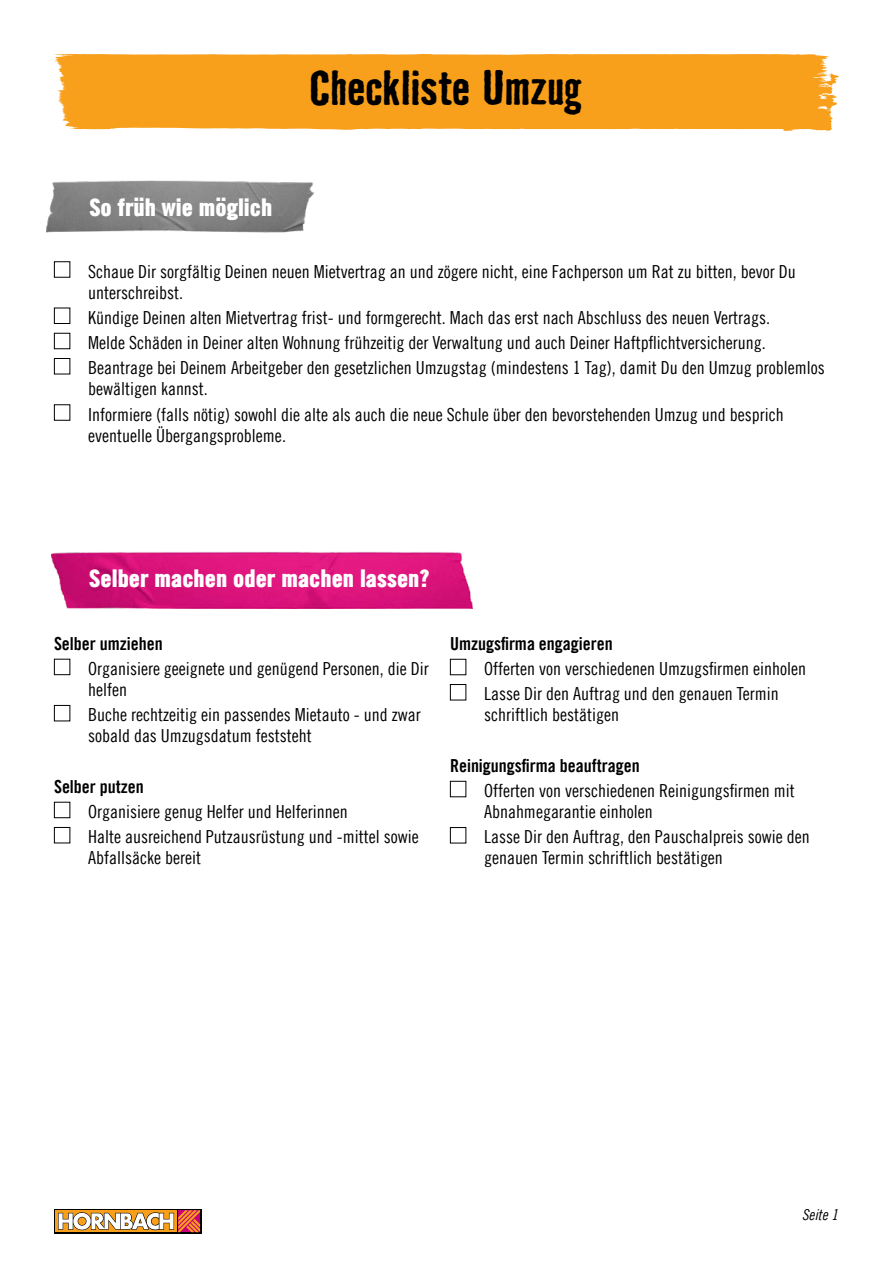
<style>
.page{position:relative;width:893px;height:1263px;background:#fff}
.page>*{position:absolute;margin:0;border:0;box-sizing:border-box;transform-origin:0 0}
.t1{font:700 45px "Bad House Hornbach";letter-spacing:-.015em;color:#000}
.t2{font:24px "Trade Gothic Hornbach Super Bd";color:#fff}
.t3{font:18px/21px "Trade Gothic Hornbach Cn 18";color:#000}
.t4{font:18px "Trade Gothic Hornbach Bd Cn 20";color:#000}
.t5{font:15px "Trade Gothic Hornbach Cn 18 Obl";color:#000}
</style>
<div class="page">
<img style="left:52px;top:551px;width:421px;height:57px">
<svg style="left:54px;top:54px;width:785px;height:77px;background:#f8a427"></svg>
<div style="left:54px;top:659px;width:16px;height:16px;border:1px solid #000"></div>
<div style="left:54px;top:705px;width:16px;height:16px;border:1px solid #000"></div>
<div style="left:54px;top:802px;width:16px;height:16px;border:1px solid #000"></div>
<div style="left:54px;top:827px;width:16px;height:16px;border:1px solid #000"></div>
<div style="left:450px;top:659px;width:16px;height:16px;border:1px solid #000"></div>
<div style="left:450px;top:684px;width:16px;height:16px;border:1px solid #000"></div>
<div style="left:450px;top:781px;width:16px;height:16px;border:1px solid #000"></div>
<div style="left:450px;top:827px;width:16px;height:16px;border:1px solid #000"></div>
<div style="left:54px;top:1209px;width:147px;height:24px;background:#000"></div>
<div style="left:55px;top:1210px;width:122px;height:22px;background:#f89f1b"></div>
<svg style="left:58px;top:1210px;width:142px;height:22px"></svg>
<img style="left:47px;top:180px;width:267px;height:53px">
<div style="left:54px;top:261px;width:16px;height:17px;border:1px solid #000"></div>
<div style="left:54px;top:308px;width:16px;height:16px;border:1px solid #000"></div>
<div style="left:54px;top:333px;width:16px;height:16px;border:1px solid #000"></div>
<div style="left:54px;top:358px;width:16px;height:16px;border:1px solid #000"></div>
<div style="left:54px;top:404px;width:16px;height:17px;border:1px solid #000"></div>
<h2 class="t2" style="left:89px;top:191px;width:184px">So früh wie möglich</h2>
<h1 class="t1" style="left:310px;top:58px;width:275px">Checkliste Umzug</h1>
<p class="t3" style="left:88px;top:261px;width:709px">Schaue Dir sorgfältig Deinen neuen Mietvertrag an und zögere nicht, eine Fachperson um Rat zu bitten, bevor Du unterschreibst.</p>
<p class="t3" style="left:88px;top:305px;width:738px;line-height:25.2px">Kündige Deinen alten Mietvertrag frist- und formgerecht. Mach das erst nach Abschluss des neuen Vertrags.<br>Melde Schäden in Deiner alten Wohnung frühzeitig der Verwaltung und auch Deiner Haftpflichtversicherung.<br>Beantrage bei Deinem Arbeitgeber den gesetzlichen Umzugstag (mindestens 1 Tag), damit Du den Umzug problemlos</p>
<p class="t3" style="left:88px;top:376px;width:697px;line-height:25.2px">bewältigen kannst.<br>Informiere (falls nötig) sowohl die alte als auch die neue Schule über den bevorstehenden Umzug und besprich</p>
<p class="t3" style="left:88px;top:425px;width:199px">eventuelle Übergangsprobleme.</p>
<h2 class="t2" style="left:89px;top:563px;width:342px">Selber machen oder machen lassen?</h2>
<p class="t4" style="left:54px;top:632px;width:110px">Selber umziehen</p>
<p class="t3" style="left:88px;top:658px;width:342px">Organisiere geeignete und genügend Personen, die Dir helfen</p>
<p class="t3" style="left:88px;top:704px;width:334px">Buche rechtzeitig ein passendes Mietauto - und zwar sobald das Umzugsdatum feststeht</p>
<p class="t4" style="left:54px;top:775px;width:91px">Selber putzen</p>
<p class="t3" style="left:88px;top:799px;width:332px;line-height:25.2px">Organisiere genug Helfer und Helferinnen<br>Halte ausreichend Putzausrüstung und -mittel sowie</p>
<p class="t3" style="left:88px;top:847px;width:114px">Abfallsäcke bereit</p>
<p class="t4" style="left:450px;top:632px;width:164px">Umzugsfirma engagieren</p>
<p class="t3" style="left:484px;top:656px;width:323px;line-height:25.2px">Offerten von verschiedenen Umzugsfirmen einholen<br>Lasse Dir den Auftrag und den genauen Termin</p>
<p class="t3" style="left:484px;top:704px;width:136px">schriftlich bestätigen</p>
<p class="t4" style="left:450px;top:754px;width:191px">Reinigungsfirma beauftragen</p>
<p class="t3" style="left:484px;top:780px;width:312px">Offerten von verschiedenen Reinigungsfirmen mit<br>Abnahmegarantie einholen</p>
<p class="t3" style="left:484px;top:826px;width:327px">Lasse Dir den Auftrag, den Pauschalpreis sowie den genauen Termin schriftlich bestätigen</p>
<p class="t5" style="left:803px;top:1205px;width:37px">Seite 1</p>
</div>
